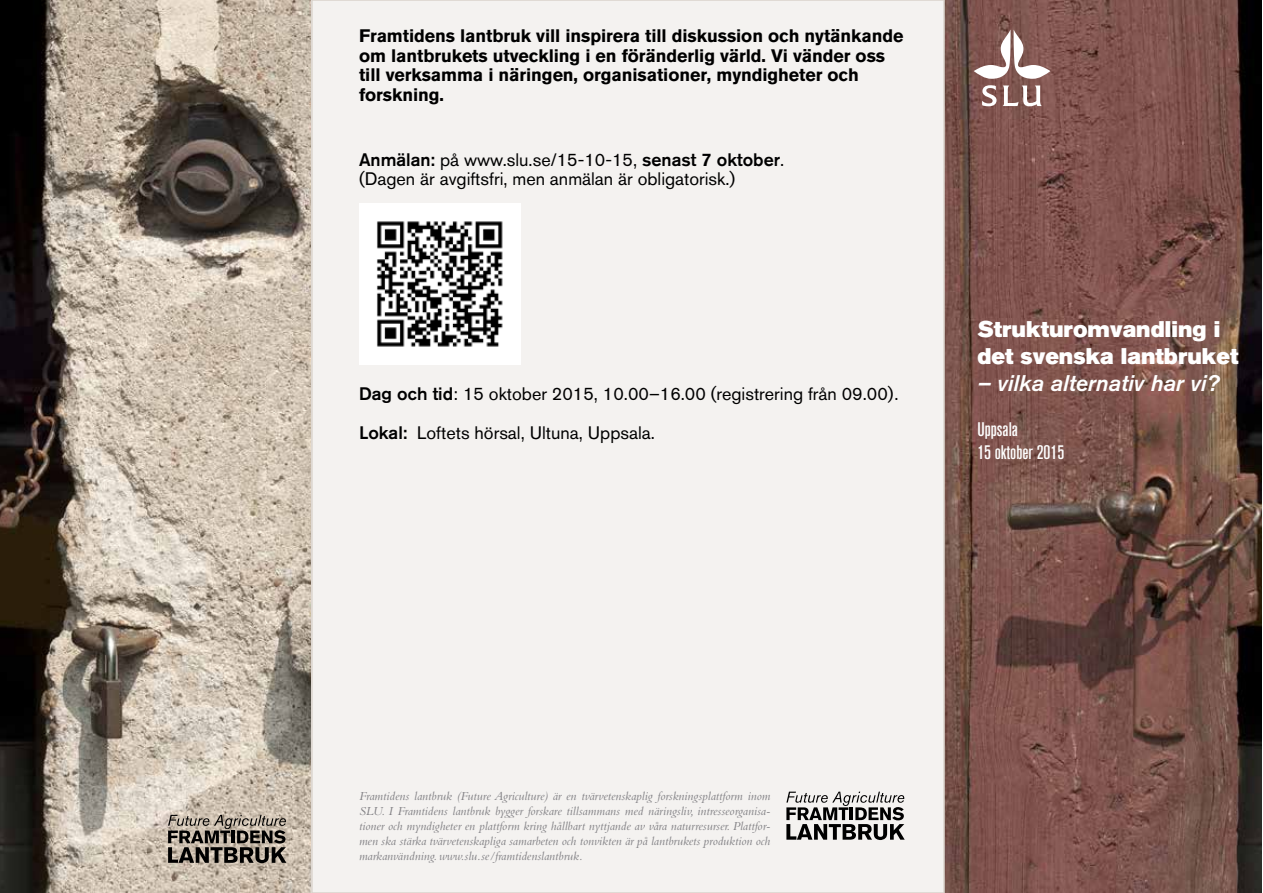
<style>
.page{position:relative;width:1263px;height:893px;background:#fff}
.page>*{position:absolute;margin:0;border:0;box-sizing:border-box;transform-origin:0 0}
.t1{font:22.5px/27px "Akzidenz Grotesk BQ Super";color:#fff}
.t2{font:italic 22.5px "Akzidenz Grotesk BQ Med";color:#fff}
.t3{font:19.5px/23.4px "Akzidenz Grotesk BQ Md Cnd Alt";color:#fff}
.t4{font:18px/19.5px "Akzidenz Grotesk BQ";color:#000}
.t5{font:700 18px/19.5px "Akzidenz Grotesk BQ";letter-spacing:-.005em;color:#000}
.t6{font:italic 12.75px/15px "Bembo Std";color:#807f83;text-align:justify}
.s1{font-weight:500}
</style>
<div class="page">
<img style="left:0;top:0;width:311px;height:893px">
<img style="left:945px;top:0;width:316px;height:893px">
<svg style="left:974px;top:30px;width:76px;height:49px"></svg>
<svg style="left:982px;top:85px;width:14px;height:21px"></svg>
<svg style="left:1003px;top:85px;width:39px;height:21px"></svg>
<svg style="left:168px;top:815px;width:118px;height:48px;background:#7b746a"></svg>
<div style="left:312px;top:0;width:632px;height:893px;background:#f4f2f0"></div>
<svg style="left:786px;top:792px;width:119px;height:48px"></svg>
<img style="left:359px;top:203px;width:162px;height:162px">
<h3 class="t5" style="left:359px;top:26px;width:546px">Framtidens lantbruk vill inspirera till diskussion och nytänkande om lantbrukets utveckling i en föränderlig värld. Vi vänder oss till verksamma i näringen, organisationer, myndigheter och forskning.</h3>
<h3 class="t4" style="left:359px;top:149px;width:427px"><span class="s1">Anmälan:</span> på www.slu.se/15-10-15, <span class="s1">senast 7 oktober</span>. (Dagen är avgiftsfri, men anmälan är obligatorisk.)</h3>
<h3 class="t4" style="left:359px;top:374px;width:541px;line-height:39px"><span class="s1">Dag och tid</span>: 15 oktober 2015, 10.00–16.00 (registrering från 09.00).<br><span class="s1">Lokal:</span> Loftets hörsal, Ultuna, Uppsala.</h3>
<h1 class="t1" style="left:977px;top:316px;width:263px">Strukturomvandling i det svenska lantbruket</h1>
<h1 class="t2" style="left:977px;top:370px;width:243px">– vilka alternativ har vi?</h1>
<h2 class="t3" style="left:977px;top:417px;width:88px">Uppsala<br>15 oktober 2015</h2>
<p class="t6" style="left:359px;top:788px;width:413px">Framtidens lantbruk (Future Agriculture) är en tvärvetenskaplig forskningsplattform inom SLU. I Framtidens lantbruk bygger forskare tillsammans med näringsliv, intresseorganisa&shy;tioner och myndigheter en plattform kring hållbart nyttjande av våra naturresurser. Plattfor&shy;men ska stärka tvärvetenskapliga samarbeten och tonvikten är på lantbrukets produktion och markanvändning. www.slu.se/framtidenslantbruk.</p>
</div>
